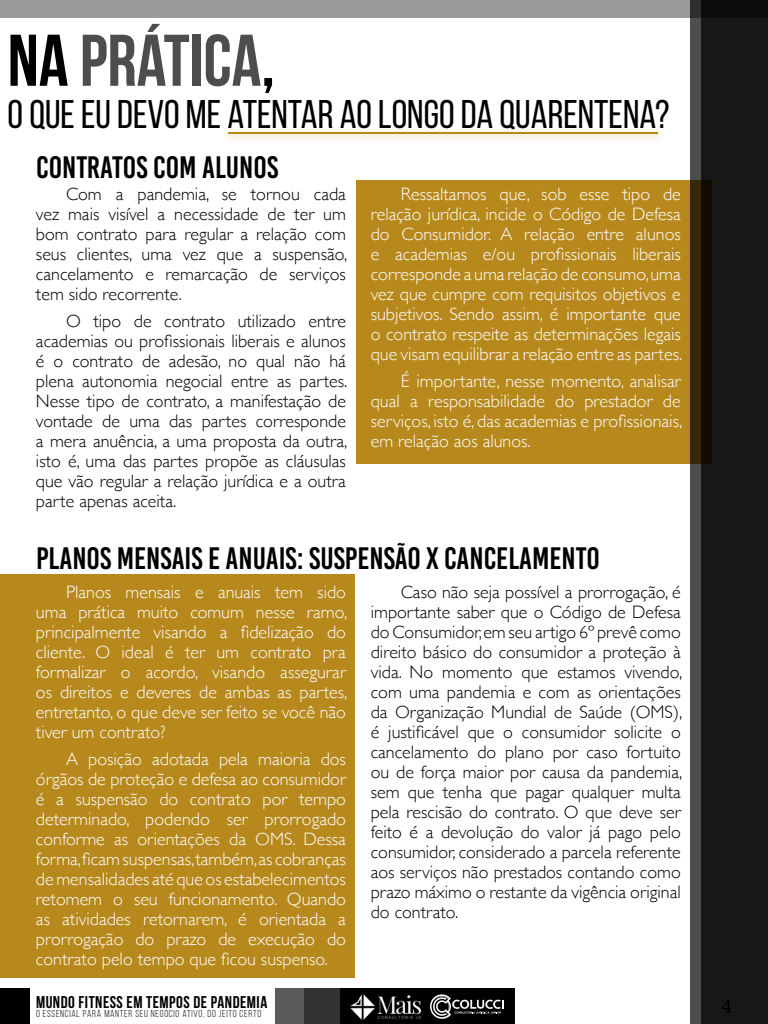
<style>
.page{position:relative;width:768px;height:1024px;background:#fff}
.page>*{position:absolute;margin:0;border:0;box-sizing:border-box;transform-origin:0 0}
.t1{font:700 73px "Bebas Neue";color:#4d4d4d}
.t2{font:40px "Bebas Neue";color:#000}
.t3{font:31px "Bebas Kai";color:#000}
.t4{font:22px "Minion Pro";color:#000}
.t5{font:300 18px/20px "Gill Sans";color:#000;text-align:justify}
.t6{font:300 18px/20px "Gill Sans";color:#fff;text-align:justify}
.t7{font:700 17px "Bebas Neue";letter-spacing:.03em;color:#000}
.t8{font:10px "Bebas Neue";letter-spacing:.075em;color:#000}
.s1{color:#000}
</style>
<div class="page">
<div style="left:275px;top:988px;width:240px;height:36px;background:#000"></div>
<div style="left:0;top:988px;width:30px;height:36px;background:#000"></div>
<svg style="left:430px;top:994px;width:74px;height:25px"></svg>
<img style="left:350px;top:994px;width:72px;height:26px">
<div style="left:275px;top:988px;width:65px;height:36px;background:#323232"></div>
<div style="left:275px;top:988px;width:29px;height:36px;background:#5a5a5a"></div>
<div style="left:357px;top:180px;width:355px;height:284px;background:#b7881b"></div>
<div style="left:0;top:574px;width:355px;height:404px;background:#b7881b"></div>
<svg style="left:690px;top:18px;width:12px;height:1006px;background:#464239"></svg>
<div style="left:702px;top:18px;width:66px;height:1006px;background:#171717"></div>
<svg style="left:0;top:0;width:768px;height:18px;background:#8c8c8c"></svg>
<div style="left:222px;top:127px;width:445px;height:17px;background:#c9961a;opacity:.5"></div>
<hr style="left:228px;top:132px;width:430px;height:2px;background:#b7881b">
<h1 class="t1" style="left:8px;top:21px;width:269px"><span class="s1">NA</span> PRÁTICA<span class="s1">,</span></h1>
<h2 class="t2" style="left:8px;top:92px;width:663px">O QUE EU DEVO ME ATENTAR AO LONGO DA QUARENTENA?</h2>
<h3 class="t3" style="left:36px;top:150px;width:244px">CONTRATOS COM ALUNOS</h3>
<p class="t5" style="left:36px;top:184px;width:313px;text-indent:30px">Com a pandemia, se tornou cada vez mais visível a necessidade de ter um bom contrato para regular a relação com seus clientes, uma vez que a suspensão, cancelamento e remarcação de serviços tem sido recorrente.</p>
<p class="t5" style="left:36px;top:311px;width:313px;text-indent:30px">O tipo de contrato utilizado entre academias ou profissionais liberais e alunos é o contrato de adesão, no qual não há plena autonomia negocial entre as partes.<br>Nesse tipo de contrato, a manifestação de vontade de uma das partes corresponde a mera anuência, a uma proposta da outra, isto é, uma das partes propõe as cláusulas que vão regular a relação jurídica e a outra parte apenas aceita.</p>
<p class="t6" style="left:371px;top:184px;width:313px;text-indent:30px">Ressaltamos que, sob esse tipo de relação jurídica, incide o Código de Defesa do Consumidor. A relação entre alunos e academias e/ou profissionais liberais corresponde a uma relação de consumo, uma vez que cumpre com requisitos objetivos e subjetivos. Sendo assim, é importante que o contrato respeite as determinações legais que visam equilibrar a relação entre as partes.</p>
<p class="t6" style="left:371px;top:371px;width:313px;text-indent:30px">É importante, nesse momento, analisar qual a responsabilidade do prestador de serviços, isto é, das academias e profissionais, em relação aos alunos.</p>
<h3 class="t3" style="left:36px;top:542px;width:566px">PLANOS MENSAIS E ANUAIS: SUSPENSÃO X CANCELAMENTO</h3>
<p class="t6" style="left:36px;top:581px;width:313px;text-indent:30px">Planos mensais e anuais tem sido uma prática muito comum nesse ramo, principalmente visando a fidelização do cliente. O ideal é ter um contrato pra formalizar o acordo, visando assegurar os direitos e deveres de ambas as partes, entretanto, o que deve ser feito se você não tiver um contrato?</p>
<p class="t6" style="left:36px;top:748px;width:312px;text-indent:30px">A posição adotada pela maioria dos órgãos de proteção e defesa ao consumidor é a suspensão do contrato por tempo determinado, podendo ser prorrogado conforme as orientações da OMS. Dessa forma, ficam suspensas, também, as cobranças de mensalidades até que os estabelecimentos retomem o seu funcionamento. Quando as atividades retornarem, é orientada a prorrogação do prazo de execução do contrato pelo tempo que ficou suspenso.</p>
<p class="t7" style="left:36px;top:993px;width:233px">MUNDO FITNESS EM TEMPOS DE PANDEMIA</p>
<p class="t8" style="left:36px;top:1009px;width:227px">O ESSENCIAL PARA MANTER SEU NEGÓCIO ATIVO, DO JEITO CERTO</p>
<p class="t5" style="left:371px;top:581px;width:313px;text-indent:30px">Caso não seja possível a prorrogação, é importante saber que o Código de Defesa do Consumidor, em seu artigo 6º prevê como direito básico do consumidor a proteção à vida. No momento que estamos vivendo, com uma pandemia e com as orientações da Organização Mundial de Saúde (OMS), é justificável que o consumidor solicite o cancelamento do plano por caso fortuito ou de força maior por causa da pandemia, sem que tenha que pagar qualquer multa pela rescisão do contrato. O que deve ser feito é a devolução do valor já pago pelo consumidor, considerado a parcela referente aos serviços não prestados contando como prazo máximo o restante da vigência original do contrato.</p>
<p class="t4" style="left:721px;top:991px;width:12px">4</p>
</div>
